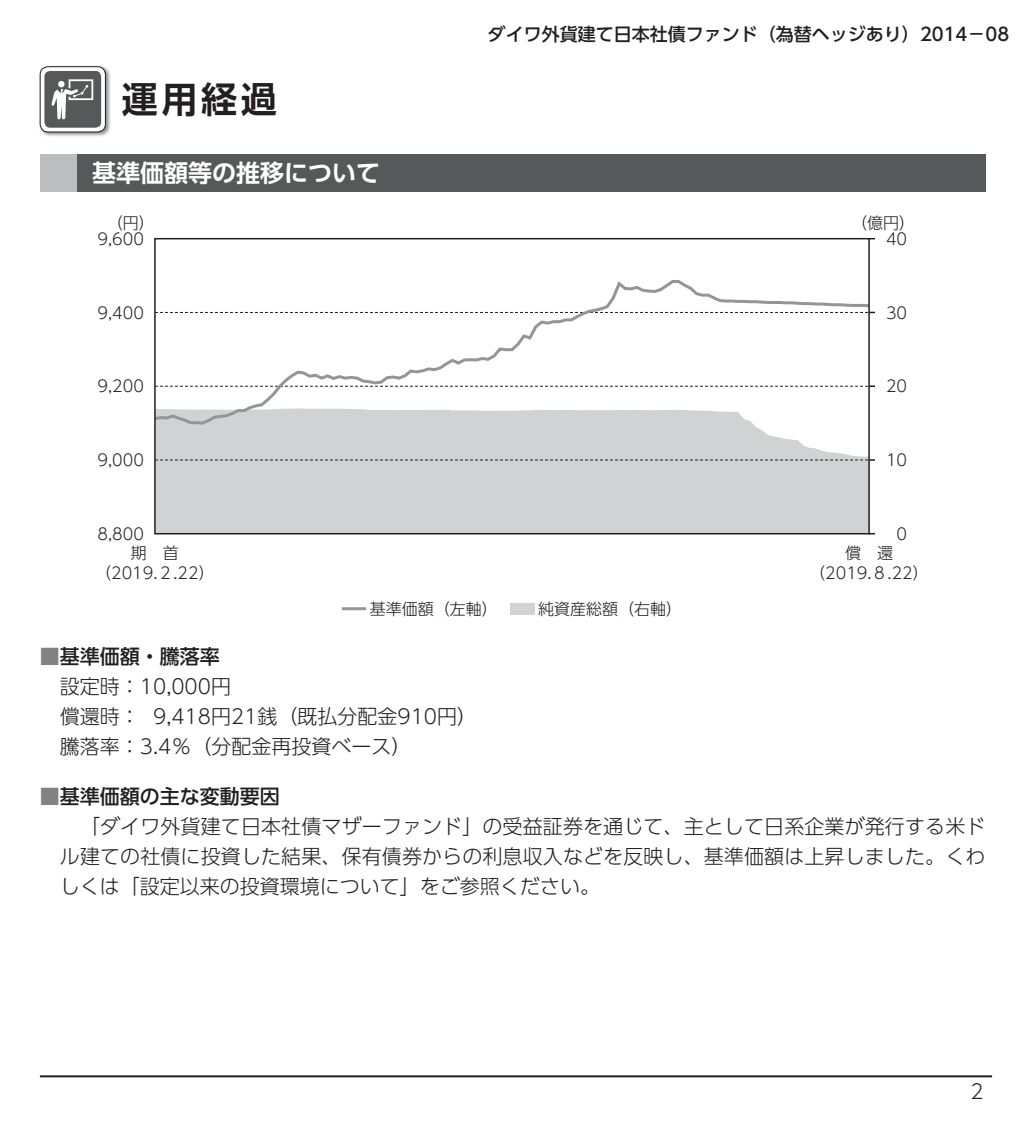
<style>
.page{position:relative;width:1032px;height:1134px;background:#fff}
.page>*{position:absolute;margin:0;border:0;box-sizing:border-box;transform-origin:0 0}
.t1{font:36px "UD Shin Go Pro De Bold 90 msp RKSJ H";color:#231f20}
.t2{font:24px "UD Shin Go Pro De Bold 90 msp RKSJ H";color:#fff}
.t3{font:20px/30px "UD Shin Go Pro Light 90 msp RKSJ H";color:#231f20}
.t4{font:20px "UD Shin Go Pro Medium 90 msp RKSJ H";color:#231f20}
.t5{font:18px "UD Shin Go Pro Medium 90 msp RKSJ H";color:#231f20}
.t6{font:16px/20px "UD Shin Go Pro Light 90 msp RKSJ H";color:#231f20;text-align:center}
.s1{color:#808285}
</style>
<div class="page">
<hr style="left:40px;top:1075px;width:952px;height:2px;background:#231f20">
<img style="left:39px;top:66px;width:72px;height:71px">
<div style="left:40px;top:67px;width:65px;height:65px;background:#fff;border-radius:8px"></div>
<div style="left:40px;top:66px;width:66px;height:66px;border:1px solid #231f20;border-radius:8px"></div>
<div style="left:44px;top:71px;width:57px;height:57px;background:#57585a;border-radius:6px"></div>
<svg style="left:51px;top:79px;width:42px;height:40px"></svg>
<div style="left:40px;top:155px;width:37px;height:37px;background:#bcbdc0"></div>
<div style="left:77px;top:155px;width:908px;height:37px;background:#57585a"></div>
<svg style="left:154px;top:237px;width:722px;height:298px"></svg>
<div style="left:510px;top:603px;width:24px;height:11px;background:#d1d2d4"></div>
<hr style="left:342px;top:607px;width:24px;height:3px;background:#939598">
<h1 class="t1" style="left:122px;top:86px;width:156px">運用経過</h1>
<p class="t2" style="left:92px;top:164px;width:290px">基準価額等の推移について</p>
<p class="t5" style="left:488px;top:27px;width:523px">ダイワ外貨建て日本社債ファンド（為替ヘッジあり）2014－08</p>
<p class="t6" style="left:107px;top:215px;width:50px">（円）</p>
<p class="t6" style="left:851px;top:215px;width:65px">（億円）</p>
<p class="t6" style="left:886px;top:231px;width:23px">40</p>
<p class="t6" style="left:98px;top:231px;width:48px">9,600</p>
<p class="t6" style="left:98px;top:305px;width:48px">9,400</p>
<p class="t6" style="left:886px;top:305px;width:23px">30</p>
<p class="t6" style="left:98px;top:378px;width:48px">9,200</p>
<p class="t6" style="left:886px;top:378px;width:23px">20</p>
<p class="t6" style="left:98px;top:452px;width:48px">9,000</p>
<p class="t6" style="left:886px;top:452px;width:23px">10</p>
<p class="t6" style="left:98px;top:526px;width:48px">8,800</p>
<p class="t6" style="left:896px;top:526px;width:12px">0</p>
<p class="t6" style="left:95px;top:545px;width:121px">期　首<br>（2019.２.22）</p>
<p class="t6" style="left:809px;top:545px;width:121px">償　還<br>（2019.８.22）</p>
<p class="t6" style="left:370px;top:601px;width:129px">基準価額（左軸）</p>
<p class="t6" style="left:538px;top:601px;width:145px">純資産総額（右軸）</p>
<p class="t4" style="left:40px;top:649px;width:182px"><span class="s1">■</span>基準価額・騰落率</p>
<p class="t3" style="left:60px;top:674px;width:419px">設定時：10,000円<br>償還時： 9,418円21銭（既払分配金910円）騰落率：3.4％（分配金再投資ベース）</p>
<p class="t4" style="left:40px;top:789px;width:242px"><span class="s1">■</span>基準価額の主な変動要因</p>
<p class="t3" style="left:60px;top:814px;width:927px;text-align:justify">　「ダイワ外貨建て日本社債マザーファンド」の受益証券を通じて、主として日系企業が発行する米ドル建ての社債に投資した結果、保有債券からの利息収入などを反映し、基準価額は上昇しました。くわしくは「設定以来の投資環境について」をご参照ください。</p>
<p class="t3" style="left:970px;top:1079px;width:15px">2</p>
</div>
